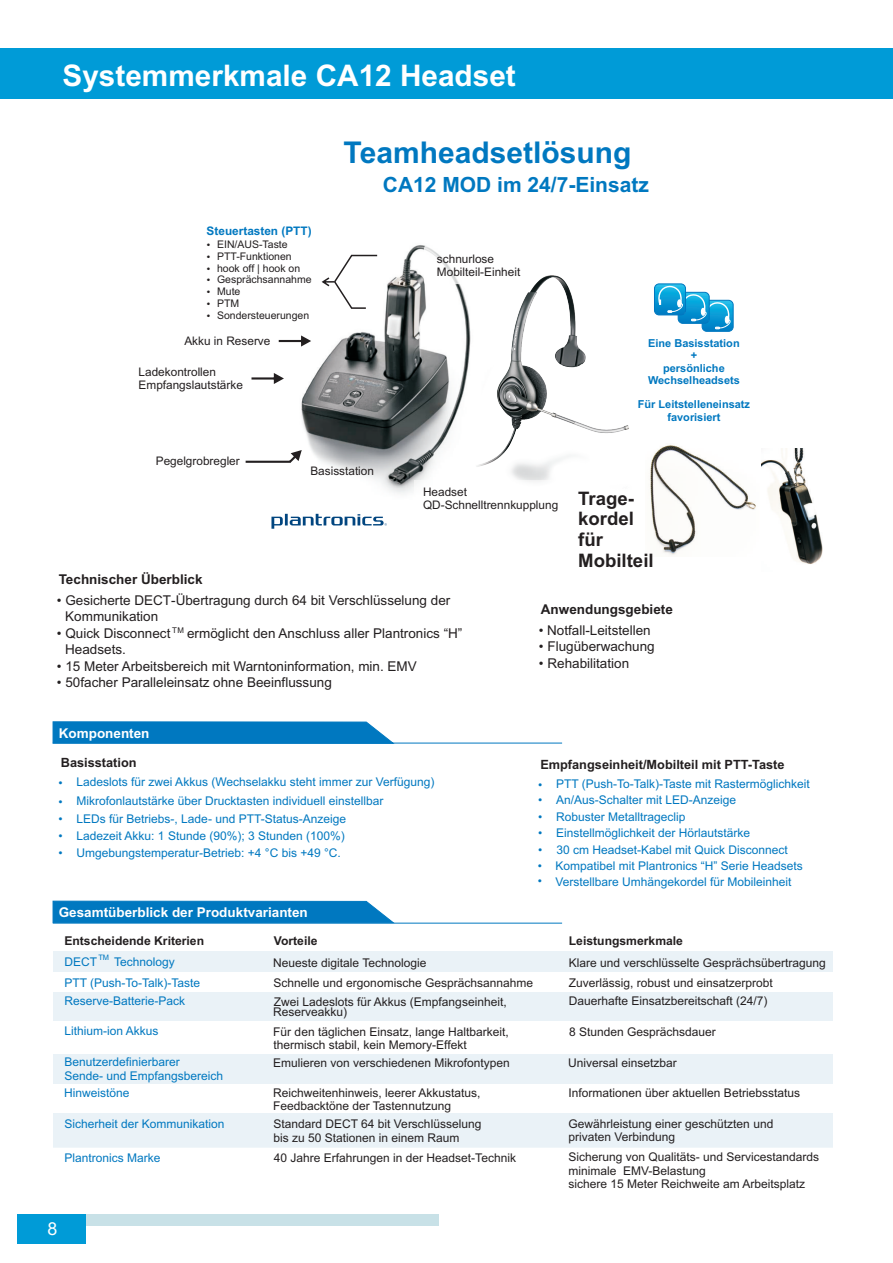
<style>
.page{position:relative;width:893px;height:1263px;background:#fff}
.page>*{position:absolute;margin:0;border:0;box-sizing:border-box;transform-origin:0 0}
.t1{font:700 30px "Arial";color:#0078c0}
.t2{font:700 29.7px "Arial";color:#fff}
.t3{font:700 21px "Arial";color:#0078c0}
.t4{font:700 18.6px/20.9px "Arial";color:#231f20}
.t5{font:17.85px "Arial";color:#fff}
.t6{font:13.5px/16.5px "Arial";color:#231f20}
.t7{font:700 13.5px "Arial";color:#fff}
.t8{font:700 13.5px "Arial";color:#231f20}
.t9{font:700 12.75px "Arial";color:#231f20}
.t10{font:700 12.15px "Arial";color:#231f20}
.t11{font:12px/19.2px "Arial";color:#231f20}
.t12{font:12px/16px "Arial";color:#0078c0}
.t13{font:11.85px/13.2px "Arial";color:#231f20}
.t14{font:700 11.85px "Arial";color:#0078c0}
.t15{font:700 10.95px/12.3px "Arial";color:#0078c0;text-align:center}
.t16{font:10.5px/11.7px "Arial";color:#231f20}
.t17{font:8.85px "Wingdings";color:#231f20}
.t18{font:7.5px "Arial";color:#0078c0}
</style>
<div class="page">
<div style="left:53px;top:952px;width:779px;height:20px;background:#eaf2f7"></div>
<div style="left:53px;top:992px;width:779px;height:29px;background:#eaf2f7"></div>
<div style="left:53px;top:1054px;width:779px;height:30px;background:#eaf2f7"></div>
<div style="left:53px;top:1113px;width:779px;height:35px;background:#eaf2f7"></div>
<div style="left:53px;top:1147px;width:779px;height:21px;background:#fff"></div>
<img style="left:301px;top:245px;width:163px;height:269px">
<svg style="left:430px;top:296px;width:41px;height:184px"></svg>
<img style="left:476px;top:275px;width:153px;height:205px">
<svg style="left:424px;top:246px;width:111px;height:38px"></svg>
<svg style="left:322px;top:254px;width:57px;height:56px"></svg>
<svg style="left:702px;top:300px;width:31px;height:31px"></svg>
<div style="left:702px;top:300px;width:32px;height:32px;border:1px solid #0078c0;border-radius:5px"></div>
<svg style="left:654px;top:283px;width:80px;height:46px"></svg>
<div style="left:414px;top:480px;width:152px;height:38px;background:#fff"></div>
<svg style="left:271px;top:514px;width:116px;height:15px"></svg>
<svg style="left:246px;top:450px;width:56px;height:13px"></svg>
<svg style="left:251px;top:373px;width:33px;height:11px"></svg>
<svg style="left:279px;top:335px;width:32px;height:12px"></svg>
<hr style="left:53px;top:923px;width:509px;height:1px;background:#0078c0">
<svg style="left:52px;top:900px;width:344px;height:23px;background:#1483c5"></svg>
<hr style="left:53px;top:743px;width:509px;height:1px;background:#0078c0">
<svg style="left:52px;top:721px;width:344px;height:23px;background:#1181c4"></svg>
<img style="left:650px;top:445px;width:106px;height:110px">
<img style="left:762px;top:448px;width:61px;height:116px">
<div style="left:0;top:48px;width:893px;height:51px;background:#009bd7"></div>
<div style="left:18px;top:1214px;width:420px;height:11px;background:#c8e1e7"></div>
<div style="left:18px;top:1214px;width:68px;height:29px;background:#009bd7"></div>
<h2 class="t2" style="left:63px;top:64px;width:455px">Systemmerkmale CA12 Headset</h2>
<p class="t14" style="left:207px;top:227px;width:107px">Steuertasten (PTT)</p>
<p class="t17" style="left:207px;top:253px;width:28px">•</p>
<p class="t16" style="left:217px;top:240px;width:72px">EIN/AUS-Taste</p>
<p class="t17" style="left:207px;top:241px;width:28px">•</p>
<p class="t16" style="left:217px;top:251px;width:76px">PTT-Funktionen</p>
<p class="t16" style="left:217px;top:263px;width:85px">hook off | hook on</p>
<p class="t17" style="left:207px;top:265px;width:28px">•</p>
<p class="t16" style="left:217px;top:275px;width:96px">Gesprächsannahme</p>
<p class="t17" style="left:207px;top:277px;width:28px">•</p>
<p class="t16" style="left:217px;top:287px;width:25px">Mute</p>
<p class="t17" style="left:207px;top:288px;width:28px">•</p>
<p class="t16" style="left:217px;top:298px;width:94px">PTM<br>Sondersteuerungen</p>
<p class="t17" style="left:207px;top:300px;width:28px">•</p>
<p class="t17" style="left:207px;top:312px;width:28px">•</p>
<p class="t13" style="left:184px;top:335px;width:87px">Akku in Reserve</p>
<p class="t13" style="left:139px;top:366px;width:106px">Ladekontrollen<br>Empfangslautstärke</p>
<h1 class="t1" style="left:344px;top:141px;width:289px">Teamheadsetlösung</h1>
<h3 class="t3" style="left:383px;top:177px;width:268px">CA12 MOD im 24/7-Einsatz</h3>
<p class="t13" style="left:437px;top:253px;width:85px">schnurlose<br>Mobilteil-Einheit</p>
<p class="t15" style="left:648px;top:338px;width:93px">Eine Basisstation +<br>persönliche<br>Wechselheadsets</p>
<p class="t15" style="left:638px;top:399px;width:114px">Für Leitstelleneinsatz favorisiert</p>
<p class="t13" style="left:156px;top:455px;width:85px">Pegelgrobregler</p>
<p class="t13" style="left:310px;top:466px;width:65px">Basisstation</p>
<p class="t13" style="left:423px;top:486px;width:137px">Headset<br>QD-Schnelltrennkupplung</p>
<h3 class="t4" style="left:578px;top:489px;width:77px">Trage&shy;kordel für<br>Mobilteil</h3>
<p class="t8" style="left:59px;top:574px;width:145px">Technischer Überblick</p>
<p class="t6" style="left:65px;top:593px;width:387px;text-indent:-8px">• Gesicherte DECT-Übertragung durch 64 bit Verschlüsselung der<br>Kommunikation</p>
<p class="t6" style="left:57px;top:626px;width:407px">• Quick Disconnect <sup>TM</sup> ermöglicht den Anschluss aller Plantronics “H”</p>
<p class="t6" style="left:65px;top:642px;width:62px">Headsets.</p>
<p class="t6" style="left:57px;top:659px;width:361px">• 15 Meter Arbeitsbereich mit Warntoninformation, min. EMV</p>
<p class="t6" style="left:57px;top:675px;width:276px">• 50facher Paralleleinsatz ohne Beeinflussung</p>
<p class="t7" style="left:59px;top:728px;width:92px">Komponenten</p>
<p class="t9" style="left:61px;top:758px;width:77px">Basisstation</p>
<p class="t12" style="left:77px;top:794px;width:308px">Mikrofonlautstärke über Drucktasten individuell einstellbar</p>
<p class="t12" style="left:59px;top:812px;width:289px">• LEDs für Betriebs-, Lade- und PTT-Status-Anzeige</p>
<p class="t12" style="left:59px;top:829px;width:288px">• Ladezeit Akku: 1 Stunde (90%); 3 Stunden (100%)</p>
<p class="t12" style="left:59px;top:846px;width:284px">• Umgebungstemperatur-Betrieb: +4 °C bis +49 °C.</p>
<p class="t12" style="left:59px;top:775px;width:377px">• Ladeslots für zwei Akkus (Wechselakku steht immer zur Verfügung)</p>
<p class="t12" style="left:59px;top:794px;width:6px">•</p>
<p class="t7" style="left:59px;top:907px;width:251px">Gesamtüberblick der Produktvarianten</p>
<p class="t8" style="left:541px;top:605px;width:134px">Anwendungsgebiete</p>
<p class="t6" style="left:539px;top:623px;width:114px">• Notfall-Leitstellen</p>
<p class="t6" style="left:539px;top:640px;width:117px">• Flugüberwachung</p>
<p class="t6" style="left:539px;top:656px;width:92px">• Rehabilitation</p>
<p class="t9" style="left:540px;top:759px;width:246px">Empfangseinheit/Mobilteil mit PTT-Taste</p>
<p class="t12" style="left:556px;top:776px;width:255px">PTT (Push-To-Talk)-Taste mit Rastermöglichkeit</p>
<p class="t12" style="left:538px;top:793px;width:200px">• An/Aus-Schalter mit LED-Anzeige</p>
<p class="t12" style="left:538px;top:809px;width:149px">• Robuster Metalltrageclip</p>
<p class="t12" style="left:538px;top:826px;width:214px">• Einstellmöglichkeit der Hörlautstärke</p>
<p class="t12" style="left:538px;top:842px;width:251px">• 30 cm Headset-Kabel mit Quick Disconnect</p>
<p class="t12" style="left:538px;top:778px;width:6px">•</p>
<p class="t12" style="left:538px;top:859px;width:267px;text-align:center">• Kompatibel mit Plantronics “H” Serie Headsets<br>Verstellbare Umhängekordel für Mobileinheit</p>
<p class="t12" style="left:538px;top:874px;width:6px">•</p>
<p class="t10" style="left:64px;top:936px;width:141px">Entscheidende Kriterien</p>
<p class="t12" style="left:64px;top:955px;width:34px">DECT</p>
<p class="t18" style="left:98px;top:955px;width:12px">TM</p>
<p class="t12" style="left:64px;top:953px;width:137px;line-height:20.7px;text-indent:50px">Technology<br>PTT (Push-To-Talk)-Taste</p>
<p class="t12" style="left:64px;top:994px;width:122px">Reserve-Batterie-Pack</p>
<p class="t12" style="left:64px;top:1024px;width:96px">Lithium-ion Akkus</p>
<p class="t12" style="left:64px;top:1056px;width:160px;line-height:13.4px">Benutzerdefinierbarer<br>Sende- und Empfangsbereich</p>
<p class="t12" style="left:64px;top:1086px;width:67px">Hinweistöne</p>
<p class="t12" style="left:64px;top:1116px;width:162px">Sicherheit der Kommunikation</p>
<p class="t12" style="left:64px;top:1151px;width:98px">Plantronics Marke</p>
<h3 class="t5" style="left:47px;top:1222px;width:11px">8</h3>
<p class="t10" style="left:274px;top:936px;width:45px">Vorteile</p>
<p class="t11" style="left:273px;top:954px;width:261px">Neueste digitale Technologie<br>Schnelle und ergonomische Gesprächsannahme<br>Zwei Ladeslots für Akkus (Empfangseinheit,</p>
<p class="t11" style="left:273px;top:1003px;width:237px">Reserveakku)<br>Für den täglichen Einsatz, lange Haltbarkeit,</p>
<p class="t11" style="left:273px;top:1037px;width:238px;line-height:17.9px">thermisch stabil, kein Memory-Effekt<br>Emulieren von verschiedenen Mikrofontypen</p>
<p class="t11" style="left:273px;top:1088px;width:209px;line-height:12.6px">Reichweitenhinweis, leerer Akkustatus,<br>Feedbacktöne der Tastennutzung</p>
<p class="t11" style="left:273px;top:1119px;width:209px;line-height:13.4px">Standard DECT 64 bit Verschlüsselung bis zu 50 Stationen in einem Raum</p>
<p class="t11" style="left:274px;top:1149px;width:244px">40 Jahre Erfahrungen in der Headset-Technik</p>
<p class="t10" style="left:569px;top:936px;width:116px">Leistungsmerkmale</p>
<p class="t11" style="left:569px;top:954px;width:258px">Klare und verschlüsselte Gesprächsübertragung<br>Zuverlässig, robust und einsatzerprobt<br>Dauerhafte Einsatzbereitschaft (24/7)</p>
<p class="t11" style="left:569px;top:1023px;width:148px">8 Stunden Gesprächsdauer</p>
<p class="t11" style="left:568px;top:1054px;width:110px">Universal einsetzbar</p>
<p class="t11" style="left:569px;top:1084px;width:233px">Informationen über aktuellen Betriebsstatus</p>
<p class="t11" style="left:569px;top:1118px;width:206px;line-height:13.4px">Gewährleistung einer geschützten und privaten Verbindung</p>
<p class="t11" style="left:568px;top:1151px;width:252px;line-height:13.4px">Sicherung von Qualitäts- und Servicestandards minimale EMV-Belastung<br>sichere 15 Meter Reichweite am Arbeitsplatz</p>
</div>
